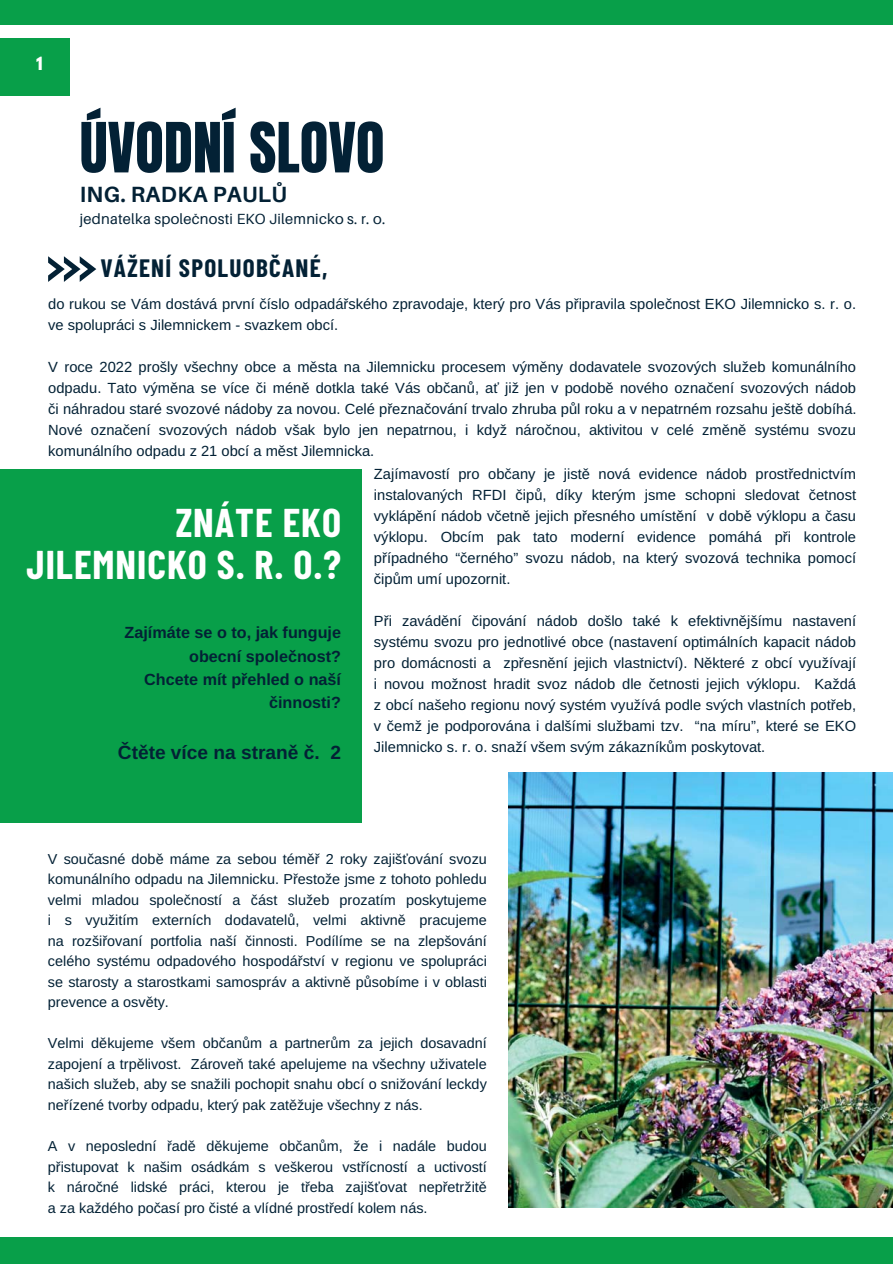
<style>
.page{position:relative;width:893px;height:1264px;background:#fff}
.page>*{position:absolute;margin:0;border:0;box-sizing:border-box;transform-origin:0 0}
.t1{font:58.8px "Anton";color:#032135}
.t2{font:700 40.2px/41.8px "Barlow Condensed";letter-spacing:.025em;color:#fff;text-align:right}
.t3{font:700 25.2px "Barlow Condensed";letter-spacing:.05em;color:#032135}
.t4{font:700 22.05px "Aileron";letter-spacing:.015em;color:#032135}
.t5{font:700 19.05px "Arimo";color:#032135}
.t6{font:700 16.2px/23.1px "Arimo";color:#032135;text-align:right}
.t7{font:700 16.2px "League Spartan";color:#fff}
.t8{font:14.7px/21px "Arimo";color:#032135;text-align:justify}
.t9{font:14.7px "Aileron";letter-spacing:.015em;color:#032135}
.t10{font:14.4px/20.5px "Arimo";color:#032135;text-align:justify}
</style>
<div class="page">
<img style="left:508px;top:772px;width:384px;height:435px">
<div style="left:0;top:470px;width:361px;height:353px;background:#089f49"></div>
<svg style="left:48px;top:256px;width:48px;height:25px"></svg>
<div style="left:0;top:0;width:892px;height:25px;background:#089f49"></div>
<div style="left:0;top:1237px;width:892px;height:26px;background:#089f49"></div>
<div style="left:0;top:38px;width:70px;height:58px;background:#089f49"></div>
<p class="t7" style="left:36px;top:57px;width:8px">1</p>
<h1 class="t1" style="left:80px;top:122px;width:306px">ÚVODNÍ SLOVO</h1>
<h3 class="t4" style="left:80px;top:181px;width:209px">ING. RADKA PAULŮ</h3>
<p class="t9" style="left:80px;top:211px;width:307px">jednatelka společnosti EKO Jilemnicko s. r. o.</p>
<h3 class="t3" style="left:100px;top:254px;width:228px">VÁŽENÍ SPOLUOBČANÉ,</h3>
<p class="t8" style="left:48px;top:295px;width:809px">do rukou se Vám dostává první číslo odpadářského zpravodaje, který pro Vás připravila společnost EKO Jilemnicko s. r. o. ve spolupráci s Jilemnickem - svazkem obcí.</p>
<p class="t8" style="left:48px;top:358px;width:809px">V roce 2022 prošly všechny obce a města na Jilemnicku procesem výměny dodavatele svozových služeb komunálního odpadu. Tato výměna se více či méně dotkla také Vás občanů, ať již jen v podobě nového označení svozových nádob či náhradou staré svozové nádoby za novou. Celé přeznačování trvalo zhruba půl roku a v nepatrném rozsahu ještě dobíhá.<br>Nové označení svozových nádob však bylo jen nepatrnou, i když náročnou, aktivitou v celé změně systému svozu komunálního odpadu z 21 obcí a měst Jilemnicka.</p>
<p class="t8" style="left:374px;top:465px;width:483px">Zajímavostí pro občany je jistě nová evidence nádob prostřednictvím instalovaných RFDI čipů, díky kterým jsme schopni sledovat četnost vyklápění nádob včetně jejich přesného umístění v době výklopu a času výklopu. Obcím pak tato moderní evidence pomáhá při kontrole případného “černého” svozu nádob, na který svozová technika pomocí čipům umí upozornit.</p>
<p class="t8" style="left:374px;top:611px;width:483px">Při zavádění čipování nádob došlo také k efektivnějšímu nastavení systému svozu pro jednotlivé obce (nastavení optimálních kapacit nádob pro domácnosti a zpřesnění jejich vlastnictví). Některé z obcí využívají i novou možnost hradit svoz nádob dle četnosti jejich výklopu. Každá z obcí našeho regionu nový systém využívá podle svých vlastních potřeb, v čemž je podporována i dalšími službami tzv. “na míru”, které se EKO Jilemnicko s. r. o. snaží všem svým zákazníkům poskytovat.</p>
<h2 class="t2" style="left:27px;top:502px;width:316px">ZNÁTE EKO<br>JILEMNICKO S. R. O.?</h2>
<p class="t6" style="left:124px;top:622px;width:218px">Zajímáte se o to, jak funguje obecní společnost?<br>Chcete mít přehled o naší činnosti?</p>
<p class="t5" style="left:118px;top:745px;width:225px">Čtěte více na straně č. 2</p>
<p class="t10" style="left:48px;top:849px;width:440px">V současné době máme za sebou téměř 2 roky zajišťování svozu komunálního odpadu na Jilemnicku. Přestože jsme z tohoto pohledu velmi mladou společností a část služeb prozatím poskytujeme i s využitím externích dodavatelů, velmi aktivně pracujeme na rozšiřovaní portfolia naší činnosti. Podílíme se na zlepšování celého systému odpadového hospodářství v regionu ve spolupráci se starosty a starostkami samospráv a aktivně působíme i v oblasti prevence a osvěty.</p>
<p class="t10" style="left:48px;top:1034px;width:440px">Velmi děkujeme všem občanům a partnerům za jejich dosavadní zapojení a trpělivost. Zároveň také apelujeme na všechny uživatele našich služeb, aby se snažili pochopit snahu obcí o snižování leckdy neřízené tvorby odpadu, který pak zatěžuje všechny z nás.</p>
<p class="t10" style="left:48px;top:1136px;width:440px">A v neposlední řadě děkujeme občanům, že i nadále budou přistupovat k našim osádkám s veškerou vstřícností a uctivostí k náročné lidské práci, kterou je třeba zajišťovat nepřetržitě a za každého počasí pro čisté a vlídné prostředí kolem nás.</p>
</div>
